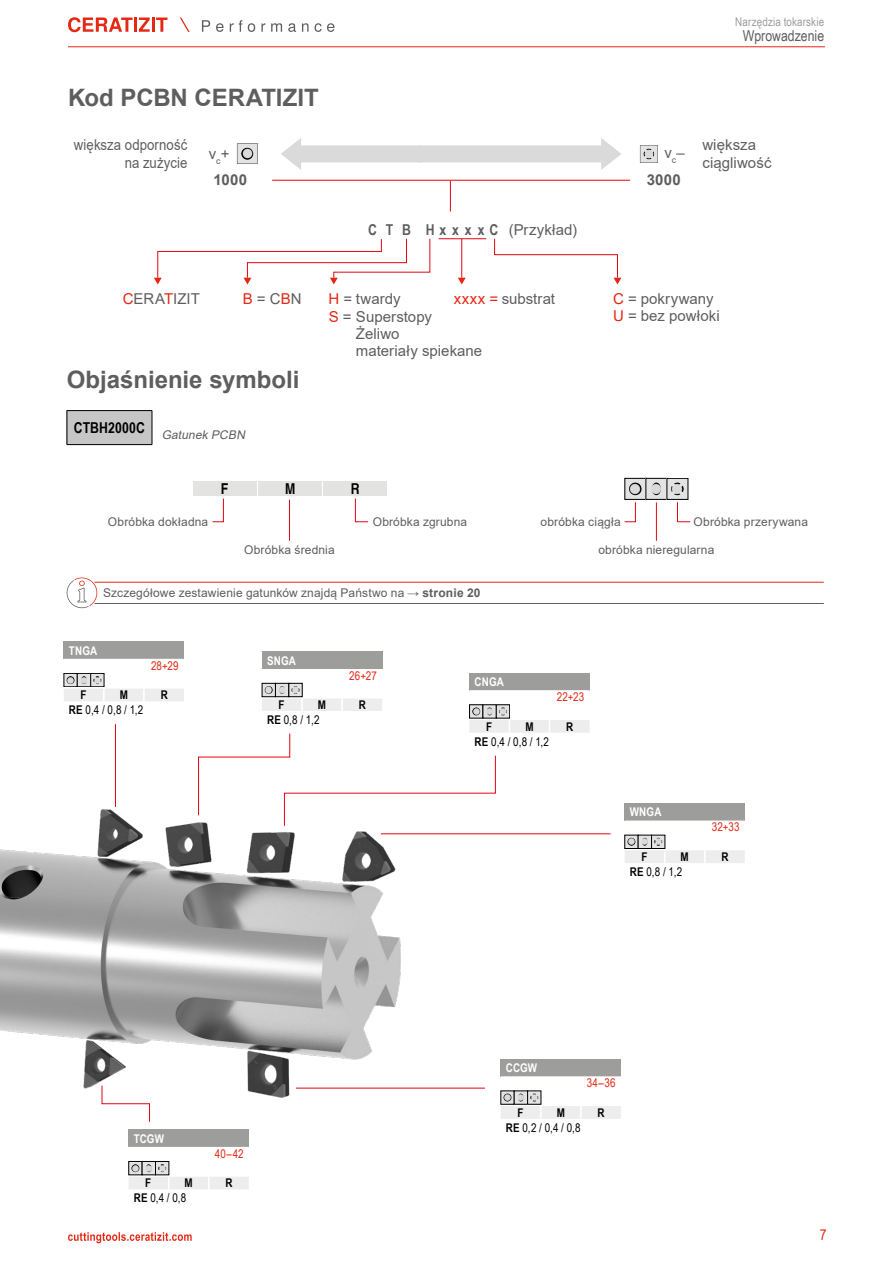
<style>
.page{position:relative;width:893px;height:1263px;background:#fff}
.page>*{position:absolute;margin:0;border:0;box-sizing:border-box;transform-origin:0 0}
.t1{font:700 24px "Arial";letter-spacing:-.005em;color:#5f5e5e}
.t2{font:15px/17px "Arial";letter-spacing:.005em;color:#5f5e5e}
.t3{font:15px/18px "Arial";letter-spacing:.005em;color:#5f5e5e;text-align:right;scale:.88 1}
.t4{font:15px "Arial Narrow";color:#5f5e5e}
.t5{font:700 15px "Arial Narrow";letter-spacing:.01em;color:#000}
.t6{font:700 15px "Arial";letter-spacing:.015em;color:#5f5e5e}
.t7{font:700 15px "Nimbus Sans WNT Global Cond";color:#000}
.t8{font:15px "Arial Narrow";color:#e52713}
.t9{font:12px "Arial";letter-spacing:.01em;color:#5f5e5e}
.t10{font:12px "Arial Narrow";color:#000}
.t11{font:12px "Arial Narrow";letter-spacing:.015em;color:#e52713}
.t12{font:700 12px "Arial Narrow";letter-spacing:.015em;color:#fff}
.t13{font:700 12px "Arial Narrow";color:#000}
.t14{font:12px "Arial Narrow";letter-spacing:.01em;color:#9d9d9c}
.t15{font:italic 12px "Arial";color:#5f5e5e}
.s1{font-family:"Arial Narrow";font-weight:700}
.s2{color:#e52713}
.s3{font-weight:700}
</style>
<div class="page">
<hr style="left:68px;top:47px;width:757px;height:1px;background:#e52713">
<img style="left:0;top:581px;width:591px;height:663px">
<div style="left:262px;top:652px;width:120px;height:17px;background:#9d9d9c"></div>
<div style="left:262px;top:683px;width:13px;height:14px;background:#e3e3e3"></div>
<div style="left:262px;top:683px;width:14px;height:14px;border:1px solid #000"></div>
<div style="left:275px;top:683px;width:14px;height:14px;background:#e3e3e3"></div>
<div style="left:275px;top:683px;width:14px;height:14px;border:1px solid #000"></div>
<div style="left:289px;top:683px;width:13px;height:14px;background:#e3e3e3"></div>
<div style="left:289px;top:683px;width:13px;height:14px;border:1px solid #000"></div>
<div style="left:64px;top:642px;width:120px;height:17px;background:#9d9d9c"></div>
<div style="left:469px;top:673px;width:121px;height:17px;background:#9d9d9c"></div>
<div style="left:129px;top:1130px;width:120px;height:17px;background:#9d9d9c"></div>
<div style="left:501px;top:1059px;width:120px;height:17px;background:#9d9d9c"></div>
<div style="left:625px;top:803px;width:120px;height:17px;background:#9d9d9c"></div>
<svg style="left:180px;top:18px;width:10px;height:14px"></svg>
<svg style="left:68px;top:17px;width:65px;height:15px"></svg>
<hr style="left:134px;top:18px;width:3px;height:14px;background:#e52713">
<svg style="left:139px;top:18px;width:11px;height:14px"></svg>
<hr style="left:152px;top:18px;width:3px;height:14px;background:#e52713">
<svg style="left:156px;top:18px;width:11px;height:14px"></svg>
<svg style="left:202px;top:20px;width:8px;height:12px"></svg>
<svg style="left:216px;top:23px;width:8px;height:9px"></svg>
<svg style="left:230px;top:20px;width:12px;height:12px"></svg>
<svg style="left:248px;top:23px;width:7px;height:9px"></svg>
<svg style="left:261px;top:23px;width:4px;height:9px"></svg>
<svg style="left:271px;top:23px;width:11px;height:9px"></svg>
<svg style="left:288px;top:23px;width:8px;height:9px"></svg>
<svg style="left:302px;top:23px;width:7px;height:9px"></svg>
<svg style="left:315px;top:23px;width:19px;height:9px"></svg>
<svg style="left:68px;top:1232px;width:124px;height:11px"></svg>
<div style="left:67px;top:411px;width:85px;height:34px;background:#c6c6c6"></div>
<hr style="left:67px;top:410px;width:85px;height:1px;background:#000">
<hr style="left:67px;top:411px;width:1px;height:33px;background:#000">
<hr style="left:152px;top:411px;width:1px;height:33px;background:#000">
<hr style="left:67px;top:444px;width:85px;height:1px;background:#000">
<div style="left:94px;top:582px;width:730px;height:21px;background:#fff"></div>
<hr style="left:95px;top:582px;width:729px;height:1px;background:#e52713">
<hr style="left:95px;top:603px;width:729px;height:1px;background:#5f5e5e">
<svg style="left:67px;top:577px;width:30px;height:31px"></svg>
<svg style="left:237px;top:144px;width:20px;height:20px"></svg>
<svg style="left:281px;top:138px;width:340px;height:32px"></svg>
<svg style="left:640px;top:145px;width:18px;height:18px"></svg>
<hr style="left:450px;top:181px;width:1px;height:31px;background:#e30613">
<hr style="left:272px;top:180px;width:358px;height:1px;background:#e30613">
<svg style="left:101px;top:1085px;width:49px;height:37px"></svg>
<hr style="left:381px;top:833px;width:230px;height:1px;background:#e30613">
<hr style="left:296px;top:1088px;width:189px;height:1px;background:#e30613">
<hr style="left:115px;top:724px;width:1px;height:83px;background:#e30613">
<svg style="left:624px;top:502px;width:12px;height:20px"></svg>
<svg style="left:212px;top:498px;width:12px;height:24px"></svg>
<svg style="left:677px;top:502px;width:14px;height:20px"></svg>
<svg style="left:355px;top:498px;width:14px;height:24px"></svg>
<hr style="left:656px;top:502px;width:1px;height:39px;background:#e30613">
<hr style="left:289px;top:500px;width:1px;height:41px;background:#e30613">
<hr style="left:461px;top:239px;width:1px;height:39px;background:#e30613">
<hr style="left:438px;top:238px;width:48px;height:1px;background:#e30613">
<svg style="left:494px;top:238px;width:127px;height:46px"></svg>
<svg style="left:458px;top:278px;width:8px;height:6px"></svg>
<svg style="left:154px;top:238px;width:277px;height:46px"></svg>
<div style="left:625px;top:478px;width:21px;height:21px;background:#e3e3e3"></div>
<div style="left:625px;top:478px;width:21px;height:22px;border:1px solid #000"></div>
<div style="left:646px;top:478px;width:21px;height:21px;background:#e3e3e3"></div>
<div style="left:646px;top:478px;width:21px;height:22px;border:1px solid #000"></div>
<div style="left:667px;top:478px;width:21px;height:21px;background:#e3e3e3"></div>
<div style="left:667px;top:478px;width:21px;height:22px;border:1px solid #000"></div>
<svg style="left:629px;top:483px;width:13px;height:12px"></svg>
<svg style="left:671px;top:483px;width:13px;height:12px"></svg>
<svg style="left:652px;top:482px;width:9px;height:13px"></svg>
<div style="left:193px;top:481px;width:64px;height:15px;background:#e3e3e2"></div>
<div style="left:258px;top:481px;width:64px;height:15px;background:#e3e3e2"></div>
<div style="left:323px;top:481px;width:64px;height:15px;background:#e3e3e2"></div>
<svg style="left:64px;top:659px;width:120px;height:59px"></svg>
<svg style="left:198px;top:686px;width:392px;height:140px"></svg>
<svg style="left:625px;top:820px;width:120px;height:43px"></svg>
<svg style="left:501px;top:1076px;width:120px;height:60px"></svg>
<svg style="left:129px;top:1147px;width:120px;height:59px"></svg>
<p class="t14" style="left:735px;top:13px;width:90px">Narzędzia tokarskie</p>
<p class="t4" style="left:743px;top:24px;width:83px">Wprowadzenie</p>
<h1 class="t1" style="left:68px;top:80px;width:252px">Kod PCBN CERATIZIT</h1>
<p class="t3" style="left:74px;top:136px;width:131px">większa odporność na zużycie</p>
<p class="t2" style="left:209px;top:145px;width:22px">v<sub>c</sub>+</p>
<p class="t2" style="left:664px;top:144px;width:22px">v<sub>c</sub>–</p>
<p class="t2" style="left:702px;top:136px;width:71px;line-height:18px">większa ciągliwość</p>
<p class="t6" style="left:214px;top:169px;width:35px">1000</p>
<p class="t6" style="left:647px;top:169px;width:36px">3000</p>
<p class="t2" style="left:368px;top:221px;width:210px"><span class="s1">C T B H x x x x C</span> (Przykład)</p>
<p class="t2" style="left:123px;top:290px;width:79px"><span class="s2">C</span>ERA<span class="s2">T</span>IZIT</p>
<p class="t2" style="left:243px;top:290px;width:61px"><span class="s2">B</span> = C<span class="s2">B</span>N</p>
<h1 class="t1" style="left:67px;top:362px;width:234px">Objaśnienie symboli</h1>
<p class="t5" style="left:74px;top:416px;width:73px">CTBH2000C</p>
<p class="t15" style="left:162px;top:427px;width:88px">Gatunek PCBN</p>
<p class="t2" style="left:328px;top:290px;width:74px"><span class="s2">H</span> = twardy</p>
<p class="t2" style="left:454px;top:290px;width:103px"><span class="s2">xxxx =</span> substrat</p>
<p class="t2" style="left:356px;top:308px;width:128px;text-indent:-27px"><span class="s2">S</span> = Superstopy<br>Żeliwo<br>materiały spiekane</p>
<p class="t7" style="left:221px;top:480px;width:9px">F</p>
<p class="t7" style="left:285px;top:480px;width:12px">M</p>
<p class="t7" style="left:351px;top:480px;width:10px">R</p>
<p class="t2" style="left:613px;top:290px;width:108px"><span class="s2">C</span> = pokrywany<br><span class="s2">U</span> = bez powłoki</p>
<p class="t9" style="left:108px;top:513px;width:102px">Obróbka dokładna</p>
<p class="t9" style="left:541px;top:513px;width:82px">obróbka ciągła</p>
<p class="t9" style="left:244px;top:541px;width:92px">Obróbka średnia</p>
<p class="t9" style="left:598px;top:541px;width:117px">obróbka nieregularna</p>
<p class="t9" style="left:373px;top:513px;width:96px">Obróbka zgrubna</p>
<p class="t9" style="left:694px;top:513px;width:116px">Obróbka przerywana</p>
<p class="t9" style="left:103px;top:585px;width:379px">Szczegółowe zestawienie gatunków znajdą Państwo na <span class="s3">→ stronie 20</span></p>
<p class="t12" style="left:69px;top:641px;width:30px">TNGA</p>
<p class="t13" style="left:80px;top:686px;width:8px">F</p>
<p class="t13" style="left:120px;top:686px;width:10px">M</p>
<p class="t13" style="left:161px;top:686px;width:9px">R</p>
<p class="t10" style="left:69px;top:701px;width:76px"><span class="s3">RE</span> 0,4 / 0,8 / 1,2</p>
<p class="t11" style="left:151px;top:656px;width:29px">28+29</p>
<p class="t12" style="left:267px;top:651px;width:30px">SNGA</p>
<p class="t13" style="left:279px;top:696px;width:8px">F</p>
<p class="t13" style="left:318px;top:696px;width:10px">M</p>
<p class="t13" style="left:359px;top:696px;width:9px">R</p>
<p class="t10" style="left:267px;top:711px;width:54px"><span class="s3">RE</span> 0,8 / 1,2</p>
<p class="t11" style="left:349px;top:666px;width:29px">26+27</p>
<p class="t12" style="left:134px;top:1129px;width:32px">TCGW</p>
<p class="t13" style="left:145px;top:1174px;width:8px">F</p>
<p class="t13" style="left:185px;top:1174px;width:10px">M</p>
<p class="t13" style="left:225px;top:1174px;width:9px">R</p>
<p class="t10" style="left:134px;top:1189px;width:54px"><span class="s3">RE</span> 0,4 / 0,8</p>
<p class="t11" style="left:215px;top:1144px;width:30px">40–42</p>
<p class="t12" style="left:475px;top:673px;width:31px">CNGA</p>
<p class="t13" style="left:486px;top:717px;width:8px">F</p>
<p class="t13" style="left:525px;top:717px;width:10px">M</p>
<p class="t13" style="left:566px;top:717px;width:9px">R</p>
<p class="t10" style="left:475px;top:732px;width:76px"><span class="s3">RE</span> 0,4 / 0,8 / 1,2</p>
<p class="t11" style="left:557px;top:688px;width:29px">22+23</p>
<p class="t12" style="left:630px;top:803px;width:33px">WNGA</p>
<p class="t13" style="left:641px;top:848px;width:8px">F</p>
<p class="t13" style="left:681px;top:848px;width:10px">M</p>
<p class="t13" style="left:721px;top:848px;width:9px">R</p>
<p class="t10" style="left:630px;top:863px;width:54px"><span class="s3">RE</span> 0,8 / 1,2</p>
<p class="t11" style="left:712px;top:818px;width:29px">32+33</p>
<p class="t12" style="left:506px;top:1059px;width:33px">CCGW</p>
<p class="t13" style="left:517px;top:1103px;width:8px">F</p>
<p class="t13" style="left:557px;top:1103px;width:10px">M</p>
<p class="t13" style="left:598px;top:1103px;width:9px">R</p>
<p class="t10" style="left:506px;top:1119px;width:76px"><span class="s3">RE</span> 0,2 / 0,4 / 0,8</p>
<p class="t11" style="left:587px;top:1074px;width:30px">34–36</p>
<p class="t8" style="left:820px;top:1223px;width:8px">7</p>
</div>
